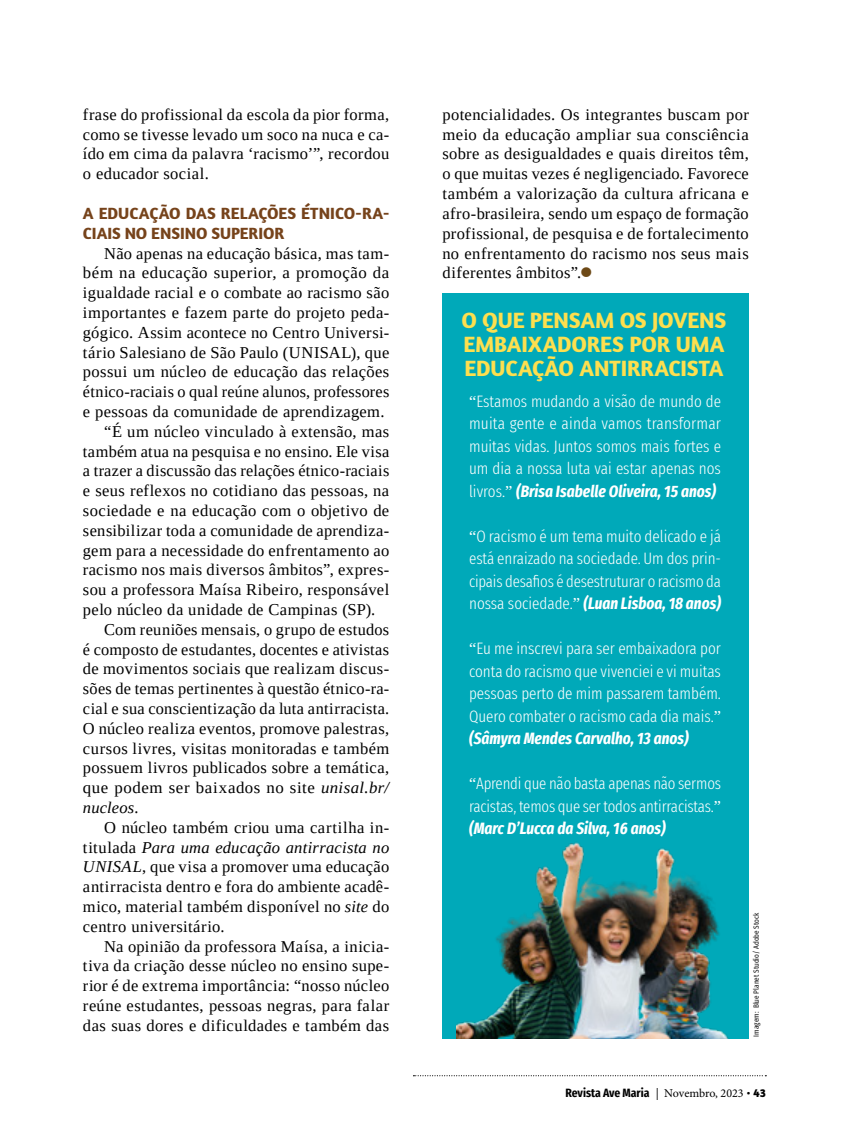
<style>
.page{position:relative;width:851px;height:1127px;background:#fff}
.page>*{position:absolute;margin:0;border:0;box-sizing:border-box;transform-origin:0 0}
.t1{font:41.25px "Tinos";color:#6d4916}
.t2{font:700 22.5px/24px "Amaranth";letter-spacing:-.005em;color:#fddf4f;text-align:justify}
.t3{font:16.5px/19.8px "Tinos";letter-spacing:.025em;color:#000;text-align:justify}
.t4{font:300 extra-condensed 16.5px/22.5px "Fira Sans";letter-spacing:-.01em;color:#fff;text-align:justify}
.t5{font:700 16.5px/19.8px "Amaranth";color:#76431b}
.t6{font:italic 16.5px "Tinos";letter-spacing:.01em;color:#000}
.t7{font:700 12px "Fira Sans Condensed";color:#000}
.t8{font:7.5px "Fira Sans Condensed";color:#000}
.s1{font-style:italic}
.s2{font-family:"Tinos";font-weight:400;font-stretch:normal}
.s3{font-weight:700;font-style:italic}
.s4{font-family:"Minion Pro";font-weight:400}
.s5{font-family:"Amaranth"}
</style>
<div class="page">
<div style="left:442px;top:293px;width:306px;height:746px;background:#00a9b9"></div>
<img style="left:456px;top:842px;width:273px;height:197px">
<svg style="left:413px;top:1075px;width:353px;height:1px"></svg>
<p class="t3" style="left:83px;top:104px;width:308px">frase do profissional da escola da pior forma, como se tivesse levado um soco na nuca e ca&shy;ído em cima da palavra ‘racismo’”, recordou o educador social.</p>
<p class="t5" style="left:83px;top:203px;width:308px">A EDUCAÇÃO DAS RELAÇÕES ÉTNICO-RA-<br>CIAIS NO ENSINO SUPERIOR</p>
<p class="t3" style="left:104px;top:243px;width:286px">Não apenas na educação básica, mas tam-</p>
<p class="t3" style="left:83px;top:263px;width:308px">bém na educação superior, a promoção da</p>
<p class="t3" style="left:83px;top:283px;width:308px">igualdade racial e o combate ao racismo são</p>
<p class="t3" style="left:83px;top:302px;width:308px">importantes e fazem parte do projeto peda-</p>
<p class="t3" style="left:83px;top:322px;width:308px">gógico. Assim acontece no Centro Universi-</p>
<p class="t3" style="left:83px;top:342px;width:308px">tário Salesiano de São Paulo (UNISAL), que</p>
<p class="t3" style="left:83px;top:362px;width:308px">possui um núcleo de educação das relações</p>
<p class="t3" style="left:83px;top:382px;width:308px">étnico-raciais o qual reúne alunos, professores</p>
<p class="t3" style="left:83px;top:401px;width:303px">e pessoas da comunidade de aprendizagem.</p>
<p class="t3" style="left:104px;top:421px;width:286px">“É um núcleo vinculado à extensão, mas</p>
<p class="t3" style="left:83px;top:441px;width:308px">também atua na pesquisa e no ensino. Ele visa</p>
<p class="t3" style="left:83px;top:461px;width:308px">a trazer a discussão das relações étnico-raciais</p>
<p class="t3" style="left:83px;top:481px;width:308px">e seus reflexos no cotidiano das pessoas, na</p>
<p class="t3" style="left:83px;top:500px;width:308px">sociedade e na educação com o objetivo de</p>
<p class="t3" style="left:83px;top:520px;width:308px">sensibilizar toda a comunidade de aprendiza-</p>
<p class="t3" style="left:83px;top:540px;width:308px">gem para a necessidade do enfrentamento ao</p>
<p class="t3" style="left:83px;top:560px;width:308px">racismo nos mais diversos âmbitos”, expres-</p>
<p class="t3" style="left:83px;top:580px;width:308px">sou a professora Maísa Ribeiro, responsável</p>
<p class="t3" style="left:83px;top:599px;width:294px">pelo núcleo da unidade de Campinas (SP).</p>
<p class="t3" style="left:104px;top:619px;width:286px">Com reuniões mensais, o grupo de estudos</p>
<p class="t3" style="left:83px;top:639px;width:308px">é composto de estudantes, docentes e ativistas</p>
<p class="t3" style="left:83px;top:659px;width:308px">de movimentos sociais que realizam discus-</p>
<p class="t3" style="left:83px;top:679px;width:308px">sões de temas pertinentes à questão étnico-ra-</p>
<p class="t3" style="left:83px;top:698px;width:308px">cial e sua conscientização da luta antirracista.</p>
<p class="t3" style="left:83px;top:718px;width:308px">O núcleo realiza eventos, promove palestras,</p>
<p class="t3" style="left:83px;top:738px;width:308px">cursos livres, visitas monitoradas e também</p>
<p class="t3" style="left:83px;top:758px;width:308px">possuem livros publicados sobre a temática,</p>
<p class="t3" style="left:83px;top:778px;width:308px">que podem ser baixados no site <span class="s1">unisal.br/</span></p>
<p class="t6" style="left:83px;top:797px;width:57px">nucleos.</p>
<p class="t3" style="left:83px;top:817px;width:308px;text-indent:21px">O núcleo também criou uma cartilha in&shy;titulada <span class="s1">Para uma educação antirracista no UNISAL</span>, que visa a promover uma educação antirracista dentro e fora do ambiente acadê&shy;mico, material também disponível no <span class="s1">site</span> do centro universitário.</p>
<p class="t3" style="left:83px;top:936px;width:308px;text-indent:21px">Na opinião da professora Maísa, a inicia&shy;tiva da criação desse núcleo no ensino supe&shy;rior é de extrema importância: “nosso núcleo reúne estudantes, pessoas negras, para falar das suas dores e dificuldades e também das</p>
<p class="t3" style="left:442px;top:104px;width:308px">potencialidades. Os integrantes buscam por meio da educação ampliar sua consciência sobre as desigualdades e quais direitos têm, o que muitas vezes é negligenciado. Favorece também a valorização da cultura africana e afro-brasileira, sendo um espaço de formação profissional, de pesquisa e de fortalecimento no enfrentamento do racismo nos seus mais diferentes âmbitos”.</p>
<h1 class="t1" style="left:579px;top:245px;width:16px">•</h1>
<h2 class="t2" style="left:461px;top:308px;width:266px">O QUE PENSAM OS JOVENS EMBAIXADORES POR UMA EDUCAÇÃO ANTIRRACISTA</h2>
<p class="t4" style="left:469px;top:390px;width:253px"><span class="s2">“</span>Estamos mudando a visão de mundo de muita gente e ainda vamos transformar muitas vidas. Juntos somos mais fortes e um dia a nossa luta vai estar apenas nos livros.<span class="s2">”</span> <span class="s3">(Brisa Isabelle Oliveira, 15 anos)</span></p>
<p class="t4" style="left:469px;top:525px;width:253px"><span class="s2">“</span>O racismo é um tema muito delicado e já está enraizado na sociedade. Um dos prin&shy;cipais desafios é desestruturar o racismo da nossa sociedade.<span class="s2">”</span> <span class="s3">(Luan Lisboa, 18 anos)</span></p>
<p class="t4" style="left:469px;top:637px;width:253px"><span class="s2">“</span>Eu me inscrevi para ser embaixadora por conta do racismo que vivenciei e vi muitas pessoas perto de mim passarem também.<br>Quero combater o racismo cada dia mais.<span class="s2">” </span><span class="s3">(Sâmyra Mendes Carvalho, 13 anos)</span></p>
<p class="t4" style="left:469px;top:772px;width:253px"><span class="s2">“</span>Aprendi que não basta apenas não sermos racistas, temos que ser todos antirracistas.<span class="s2">” </span><span class="s3">(Marc D’Lucca da Silva, 16 anos)</span></p>
<p class="t8" style="left:749px;top:1036px;width:125px;rotate:-90deg">Imagem: Blue Planet Studio/ Adobe Stock</p>
<p class="t7" style="left:565px;top:1082px;width:202px">Revista Ave Maria <span class="s4">| Novembro, 2023</span> <span class="s5">• 43</span></p>
</div>
